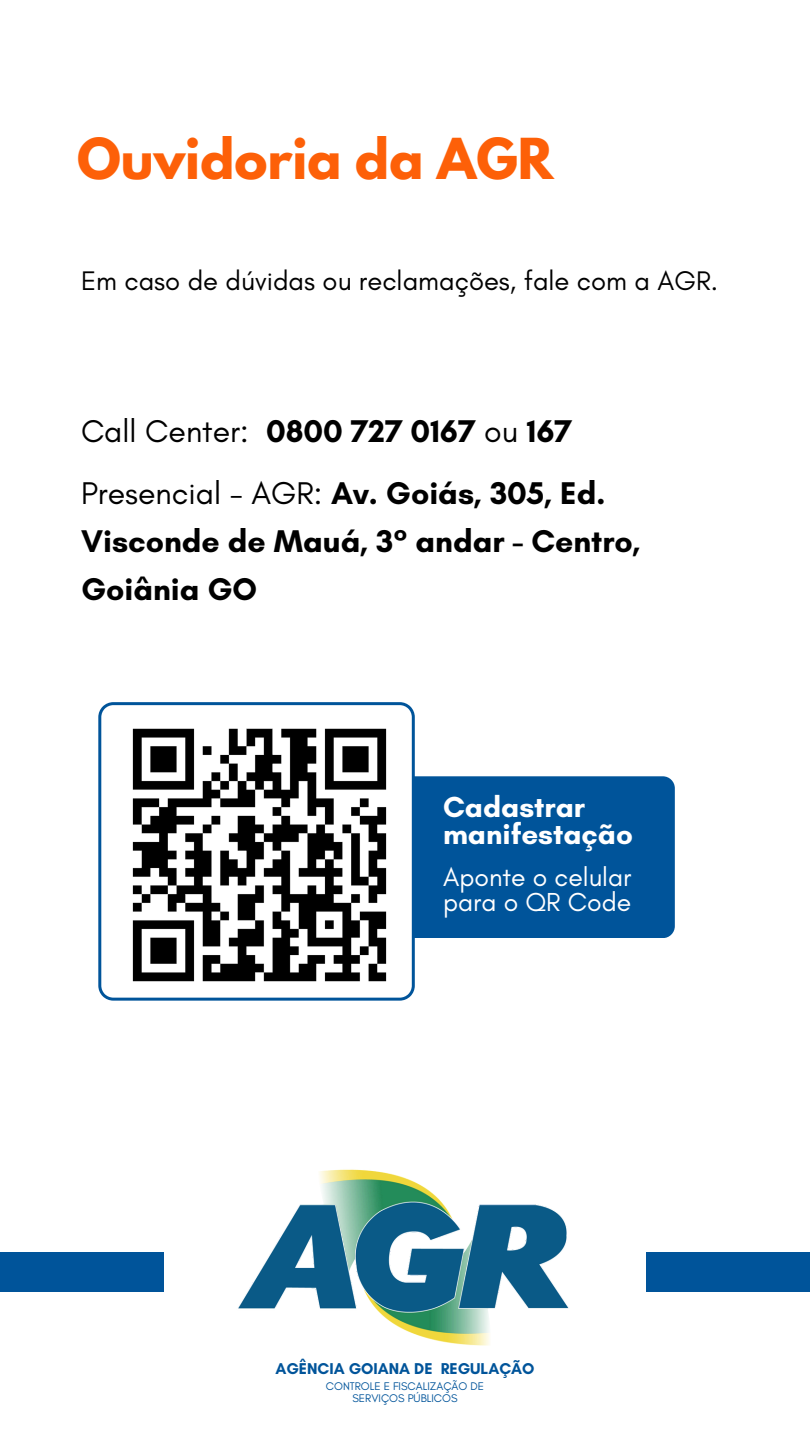
<style>
.page{position:relative;width:810px;height:1440px;background:#fff}
.page>*{position:absolute;margin:0;border:0;box-sizing:border-box;transform-origin:0 0}
.t1{font:700 50px "League Spartan";color:#fd6008}
.t2{font:700 32px/62.2px "Glacial Indifference";color:#000}
.t3{font:700 29.5px/27px "Glacial Indifference";color:#fff}
.t4{font:27.4px "Glacial Indifference";color:#000}
.t5{font:26.5px/24.8px "Glacial Indifference";color:#fff}
.t6{font:700 16px "Glacial Indifference";color:#00549a}
.t7{font:11.3px/12.3px "Glacial Indifference";color:#00549a;text-align:center}
.s1{font-weight:400}
</style>
<div class="page">
<div style="left:243px;top:776px;width:432px;height:162px;background:#00549a;border-radius:12px"></div>
<svg style="left:98px;top:702px;width:317px;height:299px"></svg>
<img style="left:98px;top:717px;width:322px;height:265px">
<div style="left:0;top:1253px;width:164px;height:39px;background:#00549a"></div>
<div style="left:646px;top:1253px;width:164px;height:39px;background:#00549a"></div>
<img style="left:238px;top:1169px;width:331px;height:177px">
<p class="t1" style="left:77px;top:134px;width:478px">Ouvidoria da AGR</p>
<p class="t4" style="left:81px;top:264px;width:639px">Em caso de dúvidas ou reclamações, fale com a AGR.</p>
<h3 class="t2" style="left:81px;top:400px;width:526px"><span class="s1">Call Center:</span> 0800 727 0167 <span class="s1">ou</span> 167<br><span class="s1">Presencial - AGR:</span> Av. Goiás, 305, Ed.</h3>
<h3 class="t2" style="left:81px;top:517px;width:561px;line-height:48px">Visconde de Mauá, 3° andar - Centro,<br>Goiânia GO</h3>
<h2 class="t3" style="left:443px;top:793px;width:191px">Cadastrar manifestação</h2>
<p class="t5" style="left:443px;top:865px;width:190px">Aponte o celular para o QR Code</p>
<p class="t6" style="left:275px;top:1359px;width:261px">AGÊNCIA GOIANA DE REGULAÇÃO</p>
<p class="t7" style="left:326px;top:1380px;width:160px">CONTROLE E FISCALIZAÇÃO DE<br>SERVIÇOS PÚBLICOS</p>
</div>
